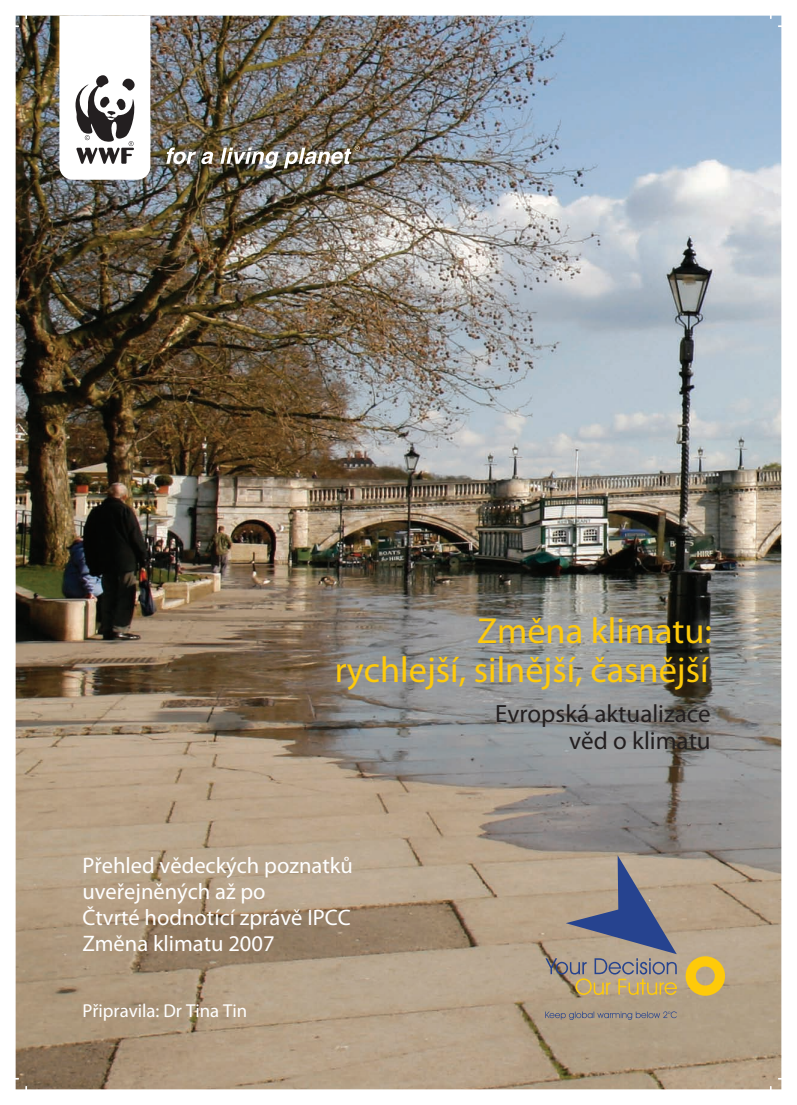
<style>
.page{position:relative;width:797px;height:1105px;background:#fff}
.page>*{position:absolute;margin:0;border:0;box-sizing:border-box;transform-origin:0 0}
.t1{font:700 36.25px/38.8px "Helvetica Neue LT Std";color:#feca0a;text-align:right}
.t2{font:700 25px/27.5px "Helvetica Neue LT Std";color:#231f20;text-align:right}
.t3{font:300 22.5px/26.2px "Helvetica Neue LT Std";color:#fff}
.t4{font:700 18.75px "Helvetica Neue LT Std";color:#fff}
</style>
<div class="page">
<img style="left:15px;top:15px;width:767px;height:1075px">
<h1 class="t1" style="left:335px;top:612px;width:378px">Změna klimatu:<br>rychlejší, silnější, časnější</h1>
<p class="t3" style="left:82px;top:852px;width:272px">Přehled vědeckých poznatků uveřejněných až po<br>Čtvrté hodnotící zprávě IPCC<br>Změna klimatu 2007</p>
<p class="t4" style="left:82px;top:1001px;width:166px">Připravila: Dr Tina Tin</p>
<p class="t2" style="left:495px;top:700px;width:217px">Evropská aktualizace věd o klimatu</p>
</div>
